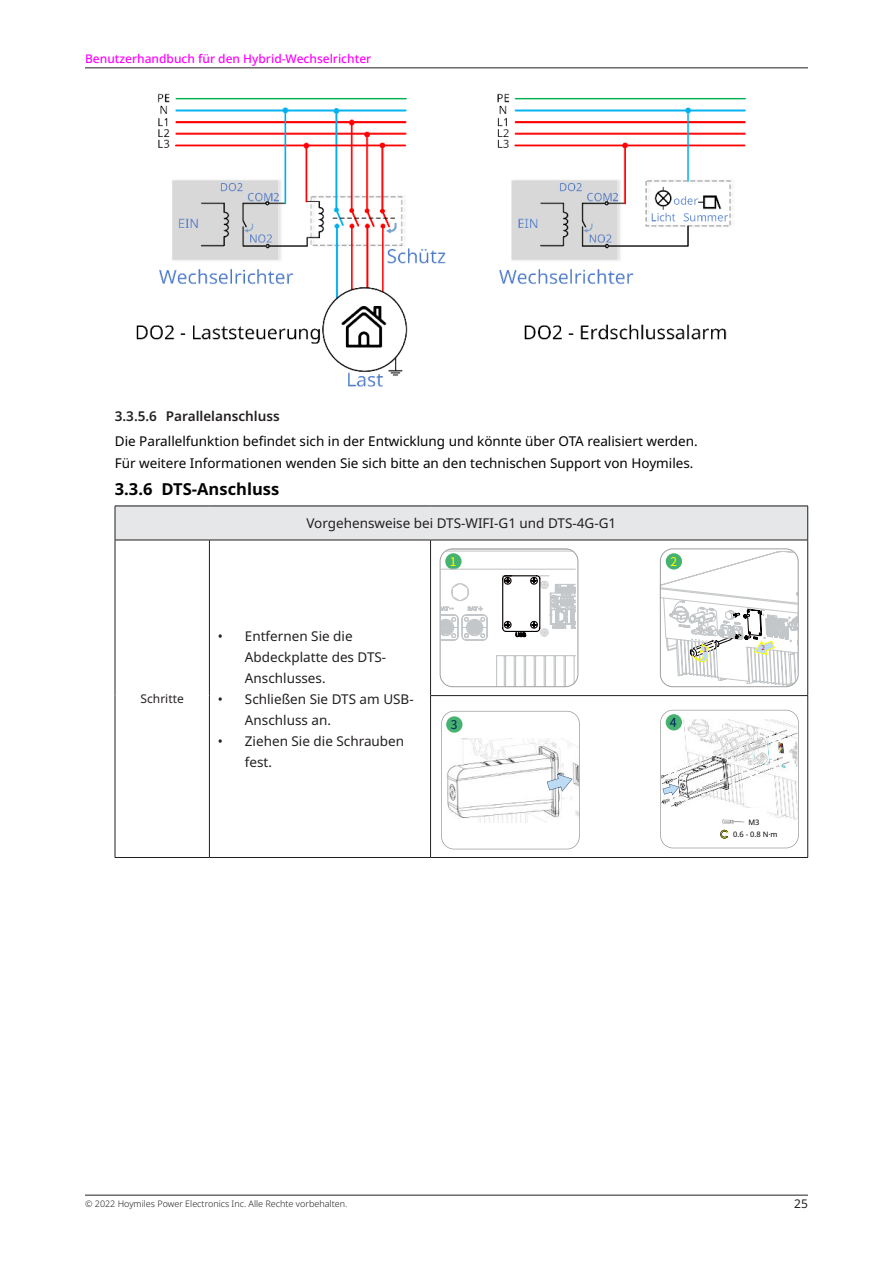
<style>
.page{position:relative;width:893px;height:1263px;background:#fff}
.page>*{position:absolute;margin:0;border:0;box-sizing:border-box;transform-origin:0 0}
.t1{font:700 16.5px "Noto Sans";color:#030303}
.t2{font:13.5px/22.2px "Noto Sans";color:#030303}
.t3{font:13.5px/21px "Noto Sans";color:#231f20}
.t4{font:600 13.5px "Noto Sans";color:#231f20}
.t5{font:12.45px "Source Han Sans CN";color:#00215c}
.t6{font:500 12px "Noto Sans";color:#f0f}
.t7{font:12px "Noto Sans";color:#231f20}
.t8{font:12px "Source Han Sans CN";color:#ff0}
.t9{font:12px "Source Han Sans CN";color:#00215c}
.t10{font:300 9px "Noto Sans";color:#231f20}
.t11{font:7.5px/12.8px "Noto Sans";color:#050000;text-align:center}
.t12{font:6.3px "Source Han Sans CN";color:#c20d24}
</style>
<div class="page">
<hr style="left:85px;top:68px;width:723px;height:1px;background:#231f20">
<hr style="left:85px;top:1195px;width:723px;height:1px;background:#231f20">
<div style="left:115px;top:506px;width:693px;height:34px;background:#e6e7e9"></div>
<hr style="left:115px;top:506px;width:94px;height:1px;background:#231f20">
<hr style="left:115px;top:506px;width:1px;height:34px;background:#231f20">
<hr style="left:209px;top:506px;width:222px;height:1px;background:#231f20">
<hr style="left:431px;top:506px;width:377px;height:1px;background:#231f20">
<hr style="left:807px;top:506px;width:1px;height:34px;background:#231f20">
<hr style="left:115px;top:540px;width:94px;height:1px;background:#231f20">
<hr style="left:115px;top:540px;width:1px;height:156px;background:#231f20">
<hr style="left:209px;top:540px;width:222px;height:1px;background:#231f20">
<hr style="left:209px;top:540px;width:1px;height:156px;background:#231f20">
<hr style="left:431px;top:540px;width:377px;height:1px;background:#231f20">
<hr style="left:430px;top:540px;width:1px;height:155px;background:#231f20">
<hr style="left:807px;top:540px;width:1px;height:155px;background:#231f20">
<hr style="left:115px;top:696px;width:1px;height:161px;background:#231f20">
<hr style="left:209px;top:696px;width:1px;height:161px;background:#231f20">
<hr style="left:430px;top:695px;width:378px;height:1px;background:#231f20">
<hr style="left:430px;top:696px;width:1px;height:161px;background:#231f20">
<hr style="left:807px;top:696px;width:1px;height:161px;background:#231f20">
<hr style="left:115px;top:857px;width:94px;height:1px;background:#231f20">
<hr style="left:209px;top:857px;width:222px;height:1px;background:#231f20">
<hr style="left:431px;top:857px;width:377px;height:1px;background:#231f20">
<svg style="left:441px;top:549px;width:136px;height:137px"></svg>
<div style="left:440px;top:548px;width:138px;height:139px;border:1px solid #9e9e9e;border-radius:12px"></div>
<svg style="left:660px;top:549px;width:139px;height:137px"></svg>
<img style="left:136px;top:93px;width:610px;height:294px">
<svg style="left:441px;top:711px;width:139px;height:138px"></svg>
<div style="left:446px;top:716px;width:16px;height:17px;background:#45b270;border-radius:50%"></div>
<svg style="left:660px;top:710px;width:139px;height:138px"></svg>
<p class="t6" style="left:85px;top:54px;width:288px">Benutzerhandbuch für den Hybrid-Wechselrichter</p>
<p class="t4" style="left:115px;top:410px;width:166px">3.3.5.6 Parallelanschluss</p>
<p class="t2" style="left:115px;top:430px;width:584px">Die Parallelfunktion befindet sich in der Entwicklung und könnte über OTA realisiert werden.<br>Für weitere Informationen wenden Sie sich bitte an den technischen Support von Hoymiles.</p>
<p class="t1" style="left:115px;top:482px;width:166px">3.3.6 DTS-Anschluss</p>
<p class="t3" style="left:306px;top:513px;width:311px">Vorgehensweise bei DTS-WIFI-G1 und DTS-4G-G1</p>
<p class="t7" style="left:141px;top:693px;width:45px">Schritte</p>
<p class="t3" style="left:245px;top:626px;width:143px;text-indent:-27px">• Entfernen Sie die<br>Abdeckplatte des DTS-<br>Anschlusses.</p>
<p class="t3" style="left:245px;top:689px;width:170px;text-indent:-27px">• Schließen Sie DTS am USB-<br>Anschluss an.</p>
<p class="t3" style="left:245px;top:731px;width:161px;text-indent:-27px">• Ziehen Sie die Schrauben fest.</p>
<p class="t8" style="left:450px;top:555px;width:8px">1</p>
<p class="t8" style="left:670px;top:555px;width:8px">2</p>
<p class="t9" style="left:451px;top:718px;width:8px">3</p>
<p class="t5" style="left:670px;top:715px;width:8px">4</p>
<p class="t12" style="left:703px;top:646px;width:5px">1</p>
<p class="t12" style="left:761px;top:644px;width:5px">2</p>
<p class="t11" style="left:733px;top:816px;width:46px">M3<br>0.6 - 0.8 N·m</p>
<p class="t10" style="left:85px;top:1200px;width:264px">© 2022 Hoymiles Power Electronics Inc. Alle Rechte vorbehalten.</p>
<p class="t7" style="left:794px;top:1198px;width:15px">25</p>
</div>
